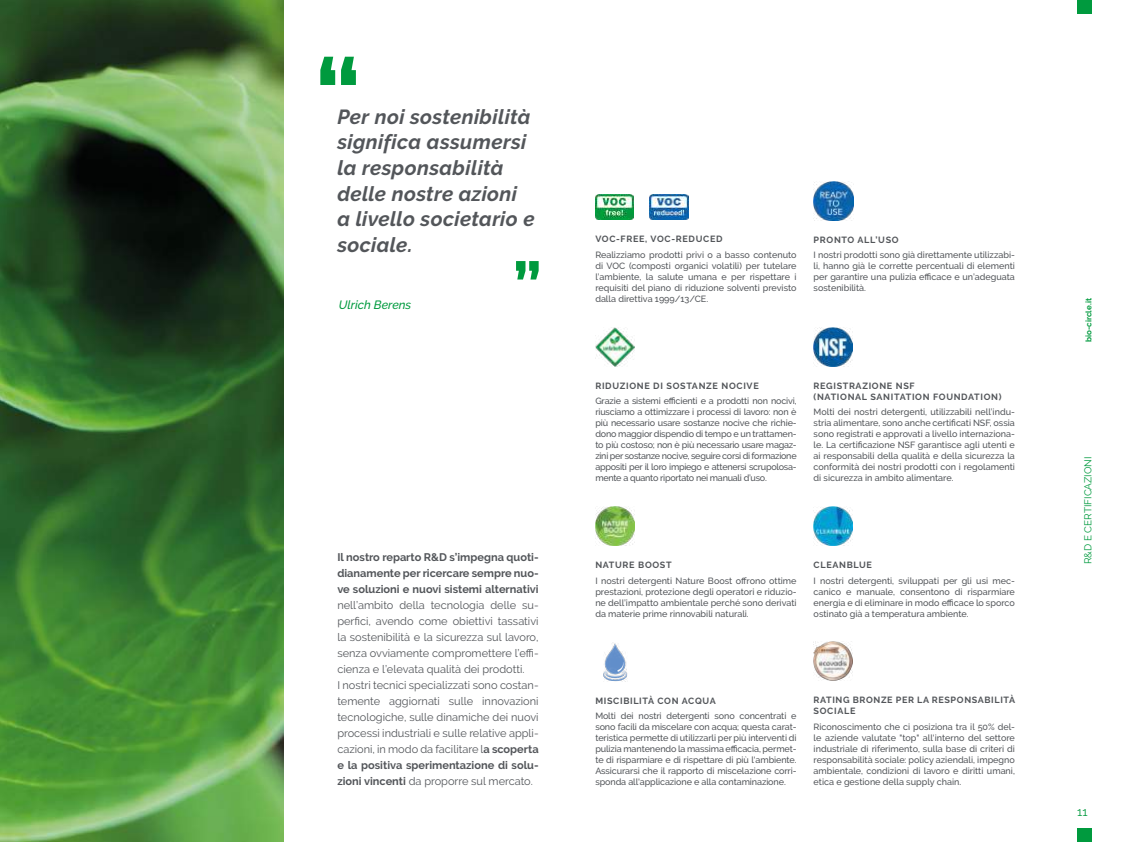
<style>
.page{position:relative;width:1134px;height:842px;background:#fff}
.page>*{position:absolute;margin:0;border:0;box-sizing:border-box;transform-origin:0 0}
.t1{font:italic 700 20.4px/25.6px "Raleway";letter-spacing:.015em;color:#53565a}
.t2{font:italic 500 12px "Raleway";color:#009a3e}
.t3{font:12px "Raleway";color:#009a3e}
.t4{font:11px/16px "Raleway";color:#53565a}
.t5{font:700 11px/16px "Raleway";color:#53565a;text-align:justify}
.t6{font:10px "Raleway";color:#009a3e}
.t7{font:500 9px/11px "Raleway";color:#53565a;text-align:justify}
.t8{font:700 9px/11px "Raleway";letter-spacing:.075em;color:#53565a}
.t9{font:700 8px "Raleway";color:#009a3e}
.s1{font-weight:700}
</style>
<div class="page">
<div style="left:1077px;top:0;width:14px;height:14px;background:#009a3e"></div>
<div style="left:1077px;top:828px;width:14px;height:14px;background:#009a3e"></div>
<img style="left:814px;top:507px;width:38px;height:38px">
<img style="left:595px;top:507px;width:39px;height:38px">
<img style="left:814px;top:327px;width:38px;height:39px">
<img style="left:595px;top:327px;width:39px;height:39px">
<img style="left:814px;top:642px;width:38px;height:39px">
<img style="left:603px;top:642px;width:25px;height:39px">
<svg style="left:320px;top:57px;width:36px;height:28px"></svg>
<svg style="left:516px;top:261px;width:23px;height:18px"></svg>
<img style="left:595px;top:194px;width:39px;height:26px">
<img style="left:650px;top:194px;width:38px;height:26px">
<img style="left:814px;top:181px;width:39px;height:40px">
<img style="left:0;top:0;width:283px;height:842px">
<h1 class="t1" style="left:337px;top:104px;width:199px">Per noi sostenibilità significa assumersi la responsabilità delle nostre azioni a livello societario e sociale.</h1>
<h2 class="t2" style="left:339px;top:298px;width:74px">Ulrich Berens</h2>
<p class="t5" style="left:337px;top:549px;width:203px">Il nostro reparto R&amp;D s’impegna quoti&shy;dianamente per ricercare sempre nuo&shy;ve soluzioni e nuovi sistemi alternativi</p>
<p class="t4" style="left:337px;top:597px;width:203px">nell’ambito della tecnologia delle su&shy;perfici, avendo come obiettivi tassativi la sostenibilità e la sicurezza sul lavoro, senza ovviamente compromettere l’effi&shy;cienza e l’elevata qualità dei prodotti.<br>I nostri tecnici specializzati sono costan&shy;temente aggiornati sulle innovazioni tecnologiche, sulle dinamiche dei nuovi processi industriali e sulle relative appli&shy;cazioni, in modo da facilitare l<span class="s1">a scoperta e la positiva sperimentazione di solu&shy;zioni vincenti</span> da proporre sul mercato.</p>
<p class="t8" style="left:595px;top:234px;width:129px">VOC-FREE, VOC-REDUCED</p>
<p class="t7" style="left:595px;top:249px;width:203px">Realizziamo prodotti privi o a basso contenuto di VOC (composti organici volatili) per tutelare l’ambiente, la salute umana e per rispettare i requisiti del piano di riduzione solventi previsto dalla direttiva 1999/13/CE.</p>
<p class="t8" style="left:814px;top:234px;width:87px">PRONTO ALL’USO</p>
<p class="t7" style="left:814px;top:249px;width:203px">I nostri prodotti sono già direttamente utilizzabi&shy;li, hanno già le corrette percentuali di elementi per garantire una pulizia efficace e un’adeguata sostenibilità.</p>
<p class="t8" style="left:595px;top:380px;width:165px">RIDUZIONE DI SOSTANZE NOCIVE</p>
<p class="t7" style="left:595px;top:396px;width:203px">Grazie a sistemi efficienti e a prodotti non nocivi, riusciamo a ottimizzare i processi di lavoro: non è più necessario usare sostanze nocive che richie&shy;dono maggior dispendio di tempo e un trattamen&shy;to più costoso; non è più necessario usare magaz&shy;zini per sostanze nocive, seguire corsi di formazione appositi per il loro impiego e attenersi scrupolosa&shy;mente a quanto riportato nei manuali d’uso.</p>
<p class="t8" style="left:814px;top:380px;width:189px">REGISTRAZIONE NSF<br>(NATIONAL SANITATION FOUNDATION)</p>
<p class="t7" style="left:814px;top:407px;width:203px">Molti dei nostri detergenti, utilizzabili nell’indu&shy;stria alimentare, sono anche certificati NSF, ossia sono registrati e approvati a livello internaziona&shy;le. La certificazione NSF garantisce agli utenti e ai responsabili della qualità e della sicurezza la conformità dei nostri prodotti con i regolamenti di sicurezza in ambito alimentare.</p>
<p class="t8" style="left:595px;top:559px;width:78px">NATURE BOOST</p>
<p class="t7" style="left:595px;top:575px;width:203px">I nostri detergenti Nature Boost offrono ottime prestazioni, protezione degli operatori e riduzio&shy;ne dell’impatto ambientale perché sono derivati da materie prime rinnovabili naturali.</p>
<p class="t8" style="left:814px;top:559px;width:60px">CLEANBLUE</p>
<p class="t7" style="left:814px;top:575px;width:203px">I nostri detergenti, sviluppati per gli usi mec&shy;canico e manuale, consentono di risparmiare energia e di eliminare in modo efficace lo sporco ostinato già a temperatura ambiente.</p>
<p class="t8" style="left:595px;top:695px;width:122px">MISCIBILITÀ CON ACQUA</p>
<p class="t7" style="left:595px;top:711px;width:203px">Molti dei nostri detergenti sono concentrati e sono facili da miscelare con acqua; questa carat&shy;teristica permette di utilizzarli per più interventi di pulizia mantenendo la massima efficacia, permet&shy;te di risparmiare e di rispettare di più l'ambiente.<br>Assicurarsi che il rapporto di miscelazione corri&shy;sponda all'applicazione e alla contaminazione.</p>
<p class="t8" style="left:814px;top:695px;width:203px">RATING BRONZE PER LA RESPONSABILITÀ<br>SOCIALE</p>
<p class="t7" style="left:814px;top:721px;width:203px">Riconoscimento che ci posiziona tra il 50% del&shy;le aziende valutate "top" all'interno del settore industriale di riferimento, sulla base di criteri di responsabilità sociale: policy aziendali, impegno ambientale, condizioni di lavoro e diritti umani, etica e gestione della supply chain.</p>
<p class="t9" style="left:1084px;top:342px;width:45px;rotate:-90deg">bio-circle.it</p>
<p class="t6" style="left:1082px;top:564px;width:109px;rotate:-90deg">R&amp;D E CERTIFICAZIONI</p>
<h2 class="t3" style="left:1077px;top:804px;width:12px">11</h2>
</div>
